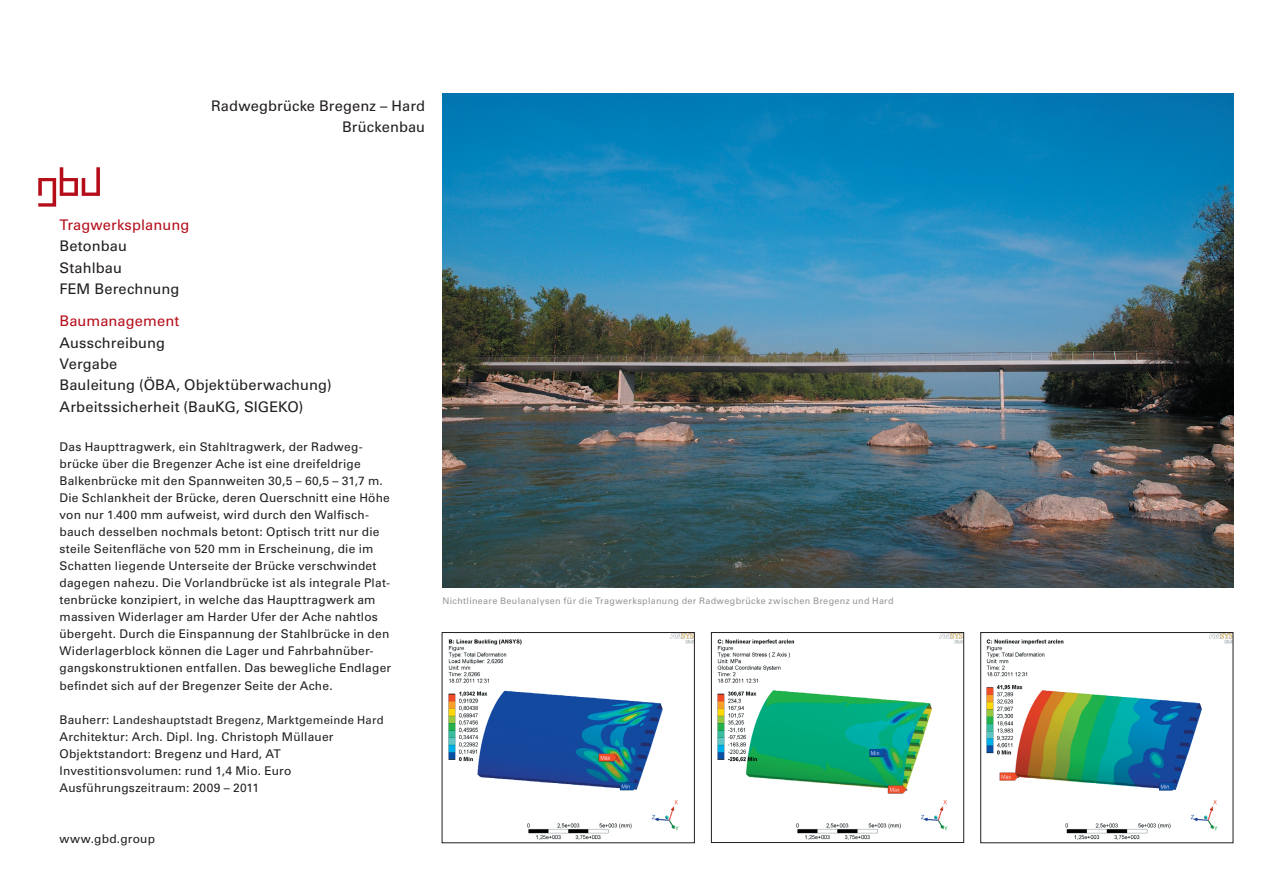
<style>
.page{position:relative;width:1263px;height:893px;background:#fff}
.page>*{position:absolute;margin:0;border:0;box-sizing:border-box;transform-origin:0 0}
.t1{font:14.7px/21.5px "Univers LT Std";letter-spacing:.01em;color:#231f20}
.t2{font:14.7px "Univers LT Std";letter-spacing:.01em;color:#b50e1a}
.t3{font:12px/17.1px "Univers LT Std";letter-spacing:.015em;color:#231f20}
.t4{font:11.25px "Univers LT Std";letter-spacing:.02em;color:#231f20}
.t5{font:9px "Univers LT Std";letter-spacing:.035em;color:#939598}
.s1{font-size:12px}
</style>
<div class="page">
<svg style="left:38px;top:167px;width:62px;height:40px"></svg>
<img style="left:448px;top:634px;width:244px;height:206px">
<img style="left:717px;top:634px;width:245px;height:206px">
<div style="left:711px;top:632px;width:253px;height:211px;border:1px solid #231f20"></div>
<img style="left:986px;top:634px;width:245px;height:206px">
<div style="left:980px;top:632px;width:253px;height:211px;border:1px solid #231f20"></div>
<img style="left:442px;top:94px;width:791px;height:493px">
<p class="t1" style="left:211px;top:95px;width:216px;text-align:right">Radwegbrücke Bregenz – Hard<br>Brückenbau</p>
<p class="t2" style="left:60px;top:216px;width:131px">Tragwerksplanung</p>
<p class="t1" style="left:60px;top:235px;width:121px">Betonbau<br>Stahlbau<br>FEM Berechnung</p>
<p class="t2" style="left:60px;top:312px;width:121px">Baumanagement</p>
<p class="t1" style="left:60px;top:332px;width:274px">Ausschreibung<br>Vergabe<br>Bauleitung (ÖBA, Objektüberwachung)<br>Arbeitssicherheit (BauKG, SIGEKO)</p>
<p class="t3" style="left:60px;top:438px;width:333px">Das Haupttragwerk, ein Stahltragwerk, der Radweg&shy;brücke über die Bregenzer Ache ist eine dreifeldrige Balkenbrücke mit den Spannweiten 30,5 – 60,5 – 31,7 m.<br>Die Schlankheit der Brücke, deren Querschnitt eine Höhe von nur 1.400 mm aufweist, wird durch den Walfisch&shy;bauch desselben nochmals betont: Optisch tritt nur die steile Seitenfläche von 520 mm in Erscheinung, die im Schatten liegende Unterseite der Brücke verschwindet dagegen nahezu. Die Vorlandbrücke ist als integrale Plat&shy;tenbrücke konzipiert, in welche das Haupttragwerk am massiven Widerlager am Harder Ufer der Ache nahtlos übergeht. Durch die Einspannung der Stahlbrücke in den Widerlagerblock können die Lager und Fahrbahnüber&shy;gangskonstruktionen entfallen. Das bewegliche Endlager befindet sich auf der Bregenzer Seite der Ache.</p>
<p class="t4" style="left:60px;top:713px;width:326px"><span class="s1">Bauherr:</span> Landeshauptstadt Bregenz, Marktgemeinde Hard</p>
<p class="t3" style="left:60px;top:728px;width:276px">Architektur: Arch. Dipl. Ing. Christoph Müllauer Objektstandort: Bregenz und Hard, AT Investitionsvolumen: rund 1,4 Mio. Euro Ausführungszeitraum: 2009 – 2011</p>
<p class="t3" style="left:60px;top:830px;width:97px">www.gbd.group</p>
<p class="t5" style="left:442px;top:596px;width:453px">Nichtlineare Beulanalysen für die Tragwerksplanung der Radwegbrücke zwischen Bregenz und Hard</p>
</div>
